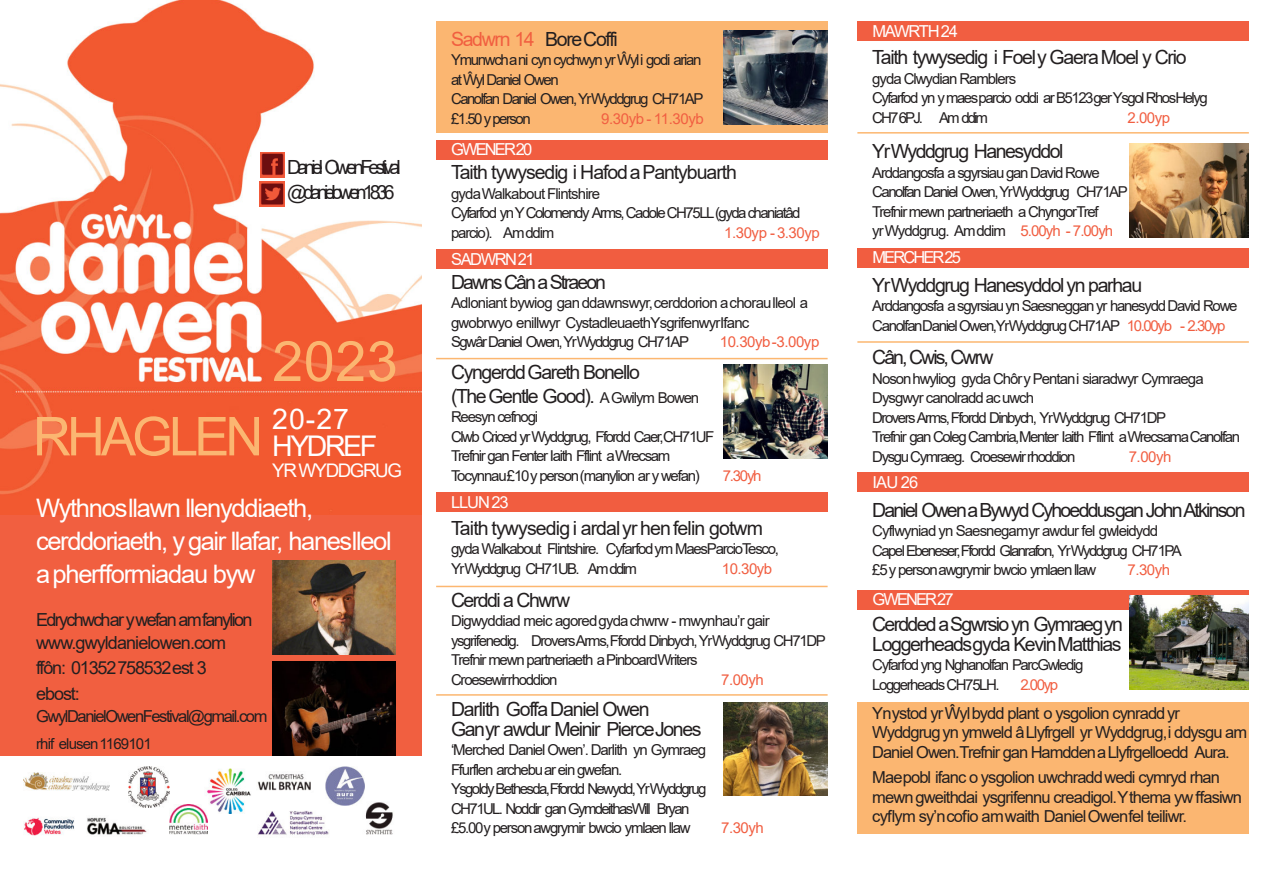
<style>
.page{position:relative;width:1264px;height:872px;background:#fff}
.page>*{position:absolute;margin:0;border:0;box-sizing:border-box;transform-origin:0 0}
.t1{font:55.8px "Arial";color:#fbb671}
.t2{font:53.55px "Arial";letter-spacing:-.075em;color:#fbb671}
.t3{font:28.5px/27px "Arial";letter-spacing:-.085em;color:#fff}
.t4{font:25.5px/33px "Arial";letter-spacing:-.05em;color:#fff}
.t5{font:19.5px/19.5px "Arial";letter-spacing:-.07em;color:#231f20}
.t6{font:19.5px "Arial";letter-spacing:-.095em;color:#231f20}
.t7{font:19.5px "Arial";letter-spacing:-.045em;color:#231f20}
.t8{font:19.5px/25.5px "Arial";letter-spacing:-.195em;color:#231f20}
.t9{font:19.5px "Arial";letter-spacing:-.1em;color:#231f20}
.t10{font:18.75px "Arial";letter-spacing:-.075em;color:#fff}
.t11{font:18px/22.5px "Arial";letter-spacing:-.095em;color:#231f20}
.t12{font:18px/25.5px "Arial";letter-spacing:-.065em;color:#231f20}
.t13{font:16.5px/19.5px "Arial";letter-spacing:-.055em;color:#231f20}
.t14{font:16.5px "Arial";letter-spacing:-.115em;color:#fff}
.t15{font:16.5px "Arial";letter-spacing:-.085em;color:#231f20}
.t16{font:16.5px "Arial";letter-spacing:-.075em;color:#fff}
.t17{font:16.5px "Arial";letter-spacing:-.09em;color:#fff}
.t18{font:15px/19.5px "Arial";letter-spacing:-.09em;color:#231f20}
.t19{font:15px/19.5px "Arial";letter-spacing:-.055em;color:#231f20}
.t20{font:15px "Arial";letter-spacing:-.035em;color:#f15e41}
.s1{color:#f15f40}
.s2{font-size:15px}
.s3{color:#f15e41}
</style>
<div class="page">
<img style="left:0;top:0;width:421px;height:516px">
<div style="left:0;top:516px;width:421px;height:240px;background:#f15f40"></div>
<div style="left:284px;top:150px;width:10px;height:8px;background:#fff"></div>
<div style="left:304px;top:139px;width:9px;height:6px;background:#fff"></div>
<img style="left:24px;top:817px;width:50px;height:19px">
<img style="left:128px;top:767px;width:42px;height:41px">
<img style="left:23px;top:772px;width:87px;height:18px">
<img style="left:207px;top:768px;width:44px;height:46px">
<img style="left:87px;top:817px;width:60px;height:18px">
<img style="left:365px;top:802px;width:28px;height:33px">
<img style="left:257px;top:774px;width:54px;height:17px">
<img style="left:258px;top:810px;width:71px;height:26px">
<img style="left:326px;top:767px;width:38px;height:38px">
<img style="left:169px;top:804px;width:38px;height:31px">
<div style="left:436px;top:21px;width:391px;height:112px;background:#fbb671"></div>
<div style="left:436px;top:493px;width:391px;height:19px;background:#f15d40"></div>
<hr style="left:436px;top:586px;width:391px;height:1px;background:#fcb770">
<hr style="left:436px;top:694px;width:391px;height:2px;background:#fcb770">
<div style="left:436px;top:140px;width:391px;height:19px;background:#f15d40"></div>
<div style="left:857px;top:21px;width:391px;height:19px;background:#f15e41"></div>
<div style="left:857px;top:473px;width:391px;height:19px;background:#f15e41"></div>
<div style="left:857px;top:590px;width:391px;height:19px;background:#f15d40"></div>
<img style="left:260px;top:153px;width:24px;height:25px">
<img style="left:260px;top:182px;width:24px;height:25px">
<img style="left:273px;top:561px;width:122px;height:94px">
<img style="left:273px;top:662px;width:122px;height:94px">
<img style="left:723px;top:31px;width:104px;height:93px">
<div style="left:436px;top:249px;width:391px;height:19px;background:#f15d40"></div>
<div style="left:857px;top:249px;width:391px;height:19px;background:#f15d40"></div>
<hr style="left:436px;top:358px;width:391px;height:1px;background:#fcb770">
<div style="left:857px;top:702px;width:391px;height:131px;background:#fbb671"></div>
<img style="left:723px;top:365px;width:104px;height:93px">
<img style="left:1129px;top:596px;width:119px;height:93px">
<img style="left:723px;top:702px;width:104px;height:93px">
<img style="left:1129px;top:144px;width:119px;height:93px">
<hr style="left:857px;top:132px;width:391px;height:2px;background:#fcb770">
<hr style="left:857px;top:341px;width:391px;height:2px;background:#fcb770">
<h3 class="t8" style="left:287px;top:156px;width:115px">Daniel OwenFestival @danielowen1836</h3>
<h2 class="t2" style="left:33px;top:416px;width:232px">RHAGLEN</h2>
<h1 class="t1" style="left:272px;top:340px;width:127px">2023</h1>
<h3 class="t3" style="left:272px;top:408px;width:106px">20-27<br>HYDREF</h3>
<p class="t10" style="left:272px;top:463px;width:131px">YR WYDDGRUG</p>
<h3 class="t4" style="left:36px;top:493px;width:357px">Wythnos llawn llenyddiaeth, cerddoriaeth, y gair llafar, hanes lleol a pherfformiadau byw</h3>
<p class="t11" style="left:36px;top:610px;width:218px">Edrychwch ar y wefan am fanylion www.gwyldanielowen.com</p>
<p class="t12" style="left:36px;top:657px;width:172px">ffôn: 01352 758532 est 3 ebost:</p>
<p class="t15" style="left:36px;top:710px;width:233px">GwylDanielOwenFestival@gmail.com</p>
<p class="t19" style="left:36px;top:735px;width:117px">rhif elusen 1169101</p>
<h3 class="t5" style="left:451px;top:31px;width:168px"><span class="s1">Sadwrn 14</span> Bore Coffi</h3>
<p class="t18" style="left:451px;top:52px;width:254px">Ymunwch a ni cyn cychwyn yr Ŵyli godi arian at Ŵyl Daniel Owen<br>Canolfan Daniel Owen,Yr Wyddgrug CH7 1AP £1.50 y person</p>
<p class="t20" style="left:601px;top:113px;width:104px">9.30yb - 11.30yb</p>
<p class="t14" style="left:451px;top:143px;width:83px">GWENER 20</p>
<h3 class="t5" style="left:451px;top:164px;width:287px">Taith tywysedig i Hafod a Pantybuarth</h3>
<p class="t18" style="left:451px;top:185px;width:351px">gyda Walkabout Flintshire<br>Cyfarfod yn Y Colomendy Arms, Cadole CH7 5LL (gyda chaniatâd parcio). Am ddim</p>
<p class="t20" style="left:724px;top:227px;width:97px">1.30yp - 3.30yp</p>
<p class="t17" style="left:451px;top:253px;width:85px">SADWRN 21</p>
<h3 class="t9" style="left:451px;top:275px;width:156px">Dawns Cân a Straeon</h3>
<p class="t19" style="left:451px;top:295px;width:358px">Adloniant bywiog gan ddawnswyr, cerddorion a chorau lleol a gwobrwyo enillwyr Cystadleuaeth Ysgrifenwyr Ifanc<br>Sgwâr Daniel Owen,Yr Wyddgrug CH7 1AP</p>
<p class="t20" style="left:719px;top:336px;width:101px">10.30yb -3.00yp</p>
<h3 class="t5" style="left:451px;top:362px;width:250px;line-height:23.4px">Cyngerdd Gareth Bonello<br>(The Gentle Good). <span class="s2">A Gwilym Bowen</span></h3>
<p class="t18" style="left:451px;top:409px;width:265px">Rees yn cefnogi<br>Clwb Criced yr Wyddgrug, Ffordd Caer,CH7 1UF Trefnir gan Fenter Iaith Fflint a Wrecsam Tocynnau £10 y person (manylion ar y wefan)</p>
<p class="t14" style="left:451px;top:496px;width:59px">LLUN 23</p>
<p class="t20" style="left:722px;top:470px;width:40px">7.30yh</p>
<h3 class="t7" style="left:451px;top:521px;width:313px">Taith tywysedig i ardal yr hen felin gotwm</h3>
<p class="t18" style="left:451px;top:541px;width:329px">gyda Walkabout Flintshire. Cyfarfod ym Maes Parcio Tesco,<br>Yr Wyddgrug CH7 1UB. Am ddim</p>
<p class="t20" style="left:721px;top:563px;width:52px">10.30yb</p>
<p class="t16" style="left:872px;top:25px;width:87px">MAWRTH 24</p>
<h3 class="t5" style="left:872px;top:50px;width:316px">Taith tywysedig i Foel y Gaer a Moel y Crio</h3>
<p class="t18" style="left:872px;top:70px;width:337px">gyda Clwydian Ramblers<br>Cyfarfod yn y maes parcio oddi ar B5123 ger Ysgol Rhos Helyg<br>CH7 6PJ. Am ddim</p>
<p class="t20" style="left:1127px;top:112px;width:44px">2.00yp</p>
<h3 class="t5" style="left:872px;top:143px;width:193px">Yr Wyddgrug Hanesyddol</h3>
<p class="t18" style="left:872px;top:164px;width:257px">Arddangosfa a sgyrsiau gan David Rowe Canolfan Daniel Owen,Yr Wyddgrug CH7 1AP Trefnir mewn partneriaeth a Chyngor Tref<br>yr Wyddgrug. Am ddim <span class="s3">5.00yh - 7.00yh</span></p>
<p class="t14" style="left:872px;top:251px;width:90px">MERCHER 25</p>
<h3 class="t5" style="left:872px;top:277px;width:271px">Yr Wyddgrug Hanesyddol yn parhau</h3>
<p class="t18" style="left:872px;top:298px;width:366px">Arddangosfa a sgyrsiau yn Saesneg gan yr hanesydd David Rowe<br>Canolfan Daniel Owen, Yr Wyddgrug CH7 1AP <span class="s3">10.00yb - 2.30yp</span></p>
<h3 class="t9" style="left:872px;top:350px;width:123px">Cân, Cwis, Cwrw</h3>
<p class="t18" style="left:872px;top:370px;width:369px">Noson hwyliog gyda Chôr y Pentan i siaradwyr Cymraeg a Dysgwyr canolradd ac uwch<br>Drovers Arms, Ffordd Dinbych, Yr Wyddgrug CH7 1DP<br>Trefnir gan Coleg Cambria, Menter Iaith Fflint a Wrecsam a Canolfan Dysgu Cymraeg. Croesewir rhoddion</p>
<p class="t20" style="left:1128px;top:451px;width:44px">7.00yh</p>
<p class="t14" style="left:872px;top:476px;width:47px">IAU 26</p>
<h3 class="t6" style="left:872px;top:502px;width:374px">Daniel Owen a Bywyd Cyhoeddus gan John Atkinson</h3>
<p class="t18" style="left:872px;top:522px;width:311px">Cyflwyniad yn Saesneg am yr awdur fel gwleidydd<br>Capel Ebeneser,Ffordd Glanrafon, Yr Wyddgrug CH7 1PA £5 y person awgrymir bwcio ymlaen llaw</p>
<p class="t20" style="left:1127px;top:564px;width:44px">7.30yh</p>
<h3 class="t5" style="left:451px;top:592px;width:120px">Cerddi a Chwrw</h3>
<p class="t14" style="left:872px;top:593px;width:83px">GWENER 27</p>
<p class="t18" style="left:451px;top:613px;width:376px">Digwyddiad meic agored gyda chwrw - mwynhau’r gair ysgrifenedig. Drovers Arms, Ffordd Dinbych, Yr Wyddgrug CH7 1DP Trefnir mewn partneriaeth a Pinboard Writers<br>Croesewir rhoddion</p>
<h3 class="t5" style="left:872px;top:617px;width:252px">Cerdded a Sgwrsio yn Gymraeg yn<br>Loggerheads gyda Kevin Matthias</h3>
<p class="t18" style="left:872px;top:657px;width:213px">Cyfarfod yng Nghanolfan Parc Gwledig<br>Loggerheads CH7 5LH.</p>
<p class="t20" style="left:721px;top:674px;width:44px">7.00yh</p>
<p class="t20" style="left:1020px;top:679px;width:39px">2.00yp</p>
<h3 class="t5" style="left:451px;top:701px;width:252px">Darlith Goffa Daniel Owen<br>Gan yr awdur Meinir Pierce Jones</h3>
<p class="t18" style="left:451px;top:742px;width:257px">‘Merched Daniel Owen’. Darlith yn Gymraeg Ffurflen archebu ar ein gwefan.<br>Ysgoldy Bethesda,Ffordd Newydd,Yr Wyddgrug CH7 1UL. Noddir gan GymdeithasWill Bryan £5.00 y person awgrymir bwcio ymlaen llaw</p>
<p class="t20" style="left:721px;top:822px;width:44px">7.30yh</p>
<p class="t13" style="left:872px;top:705px;width:376px">Yn ystod yr Ŵyl bydd plant o ysgolion cynradd yr<br>Wyddgrug yn ymweld â Llyfrgell yr Wyddgrug, i ddysgu am<br>Daniel Owen. Trefnir gan Hamdden a Llyfrgelloedd Aura.</p>
<p class="t13" style="left:872px;top:769px;width:371px">Mae pobl ifanc o ysgolion uwchradd wedi cymryd rhan mewn gweithdai ysgrifennu creadigol. Y thema yw ffasiwn cyflym sy’n cofio am waith Daniel Owen fel teiliwr.</p>
</div>
